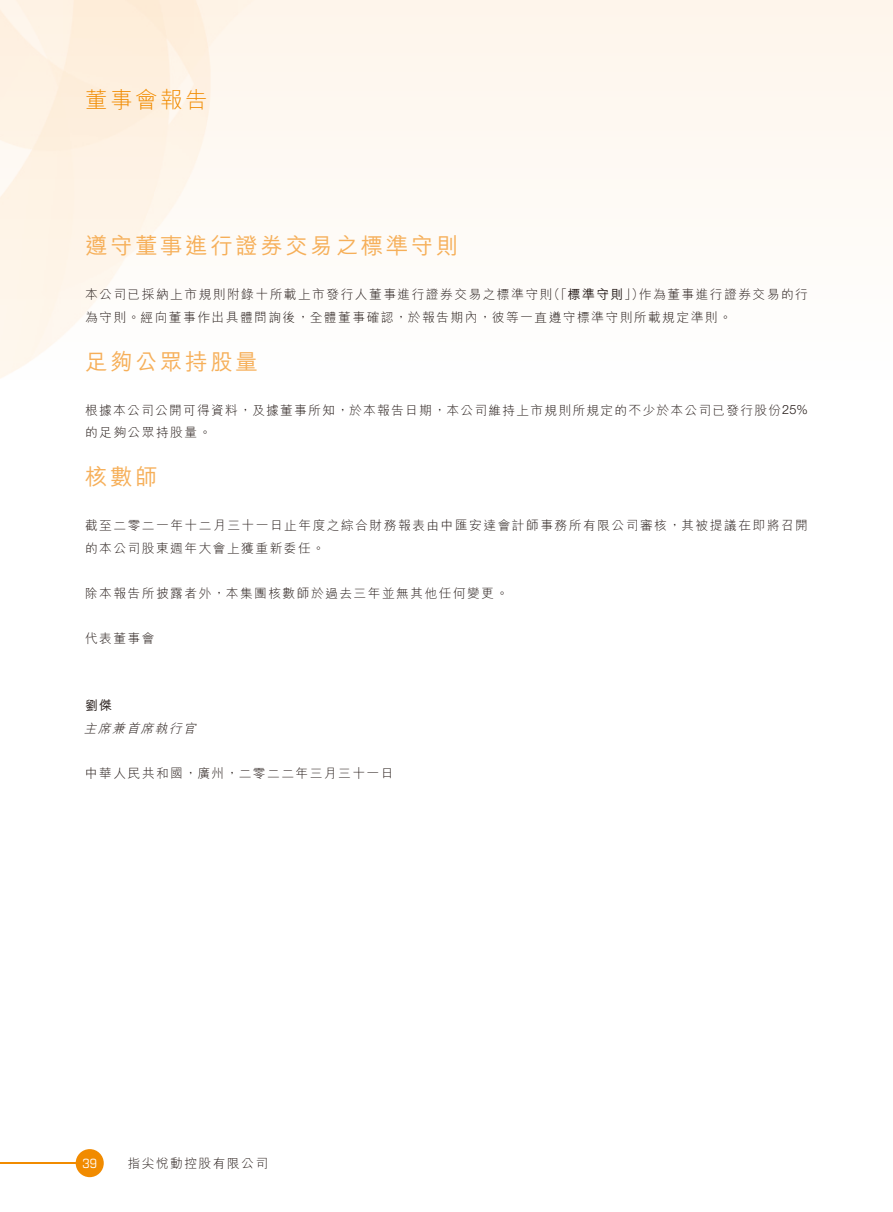
<style>
.page{position:relative;width:893px;height:1212px;background:#fff}
.page>*{position:absolute;margin:0;border:0;box-sizing:border-box;transform-origin:0 0}
.t1{font:500 22.5px "M Hei HK";letter-spacing:.115em;color:#f6af59}
.t2{font:300 22.5px "M Hei HK";letter-spacing:.115em;color:#f18b00}
.t3{font:300 12.75px/22.5px "M Hei HK";letter-spacing:.115em;color:#231916}
.t4{font:italic 300 12.75px "M Hei HK";color:#231916}
.t5{font:condensed 12.75px "Eurostile";color:#fff}
.t6{font:500 12.75px "M Hei HK";color:#231916}
.s1{font-weight:500}
.s2{font-family:"Helvetica Neue"}
.s3{font-family:"Microsoft Jheng Hei"}
</style>
<div class="page">
<svg style="left:0;top:0;width:893px;height:379px;fill:#fef9f3"></svg>
<div style="left:76px;top:1149px;width:28px;height:28px;background:#f18b00;border-radius:50%"></div>
<hr style="left:0;top:1162px;width:77px;height:2px;background:#f18b00">
<h1 class="t2" style="left:85px;top:84px;width:124px">董事會報告</h1>
<h1 class="t1" style="left:85px;top:229px;width:375px">遵守董事進行證券交易之標準守則</h1>
<p class="t3" style="left:547px;top:283px;width:98px">（「<span class="s1">標準守則</span>」）</p>
<p class="t3" style="left:85px;top:283px;width:648px">本公司已採納上市規則附錄十所載上市發行人董事進行證券交易之標準守則<br>為守則。經向董事作出具體問詢後，全體董事確認，於報告期內，彼等一直遵守標準守則所載規定準則。</p>
<h1 class="t1" style="left:85px;top:345px;width:174px">足夠公眾持股量</h1>
<p class="t3" style="left:85px;top:398px;width:724px">根據本公司公開可得資料，及據董事所知，於本報告日期，本公司維持上市規則所規定的不少於本公司已發行股份<span class="s2">25%</span>的足夠公眾持股量。</p>
<h1 class="t1" style="left:85px;top:460px;width:74px">核數師</h1>
<p class="t3" style="left:85px;top:514px;width:724px">截至二零二一年十二月三十一日止年度之綜合財務報表由中匯安達會計師事務所有限公司審核，其被提議在即將召開的本公司股東週年大會上獲重新委任。</p>
<p class="t3" style="left:85px;top:581px;width:425px">除本報告所披露者外，本集團核數師於過去三年並無其他任何變更。</p>
<p class="t3" style="left:85px;top:626px;width:71px">代表董事會</p>
<p class="t3" style="left:639px;top:283px;width:170px">作為董事進行證券交易的行</p>
<p class="t6" style="left:85px;top:696px;width:28px">劉傑</p>
<p class="t4" style="left:84px;top:719px;width:118px">主席兼首席執行官</p>
<p class="t3" style="left:85px;top:761px;width:310px">中華人民共和國，廣州，二零二二年三月三十一日</p>
<p class="t5" style="left:83px;top:1155px;width:16px">39</p>
<p class="t3" style="left:128px;top:1152px;width:142px">指尖<span class="s3">悅</span>動控股有限公司</p>
</div>
